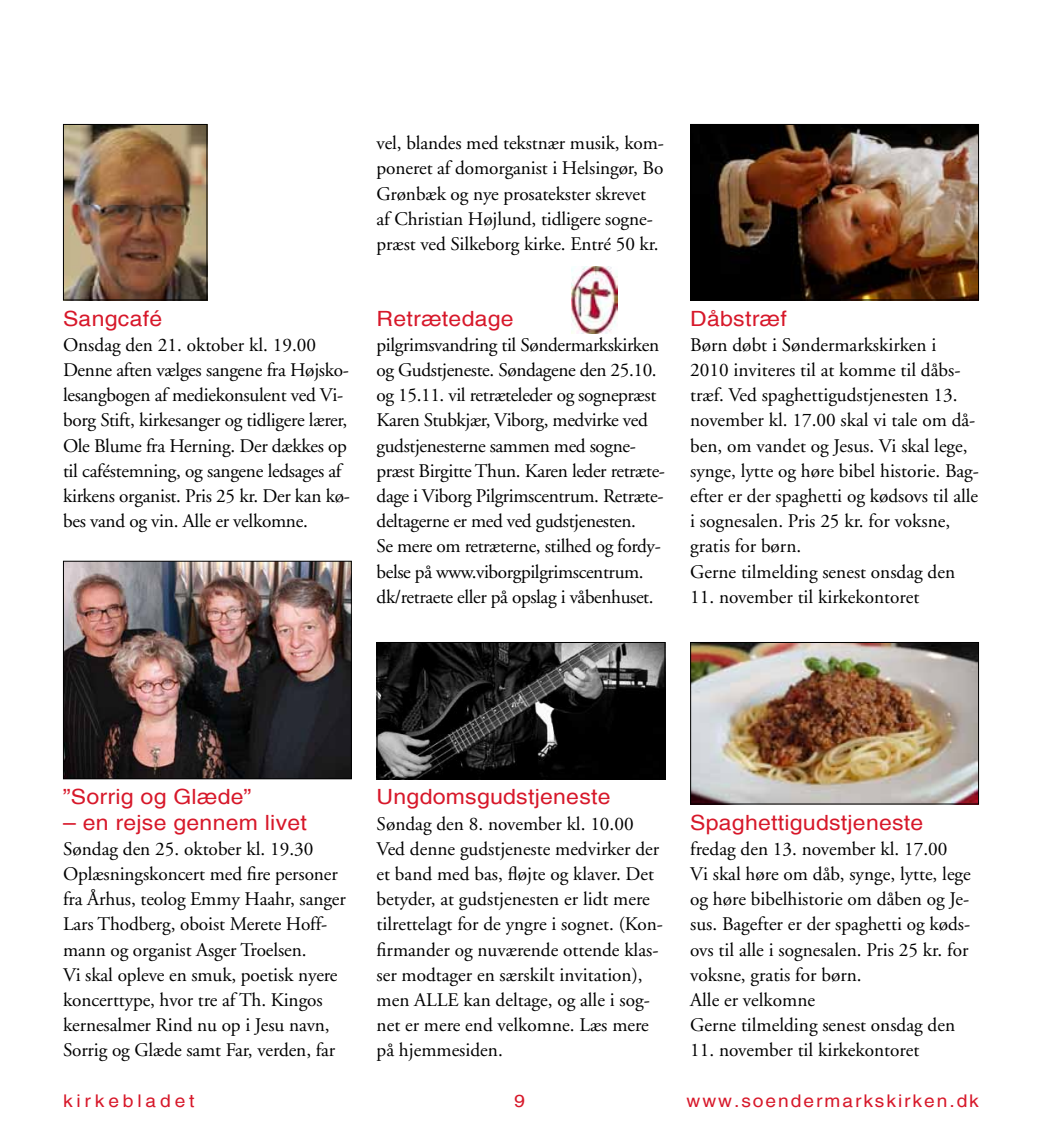
<style>
.page{position:relative;width:1042px;height:1141px;background:#fff}
.page>*{position:absolute;margin:0;border:0;box-sizing:border-box;transform-origin:0 0}
.t1{font:21px "Helvetica";letter-spacing:.01em;color:#d7182a;scale:1.1 1}
.t2{font:19.25px/25.2px "Adobe Garamond";letter-spacing:-.005em;color:#000}
.t3{font:17.5px "Helvetica";letter-spacing:.1em;color:#d7182a;scale:1.1 1}
.t4{font:17.5px "Helvetica";letter-spacing:.2em;color:#d7182a;scale:1.1 1}
</style>
<div class="page">
<img style="left:65px;top:563px;width:285px;height:214px">
<div style="left:63px;top:561px;width:289px;height:218px;border:1px solid #000"></div>
<img style="left:65px;top:126px;width:140px;height:172px">
<div style="left:63px;top:124px;width:144px;height:176px;border:1px solid #000"></div>
<img style="left:692px;top:126px;width:285px;height:172px">
<div style="left:690px;top:124px;width:289px;height:176px;border:1px solid #000"></div>
<img style="left:692px;top:644px;width:285px;height:158px">
<div style="left:690px;top:642px;width:289px;height:162px;border:1px solid #000"></div>
<img style="left:379px;top:644px;width:284px;height:133px">
<div style="left:377px;top:642px;width:288px;height:137px;border:1px solid #000"></div>
<img style="left:572px;top:267px;width:46px;height:66px">
<p class="t1" style="left:63px;top:306px;width:92px">Sangcafé</p>
<p class="t2" style="left:63px;top:333px;width:288px">Onsdag den 21. oktober kl. 19.00<br>Denne aften vælges sangene fra Højsko&shy;lesangbogen af mediekonsulent ved Vi&shy;borg Stift, kirkesanger og tidligere lærer, Ole Blume fra Herning. Der dækkes op til caféstemning, og sangene ledsages af kirkens organist. Pris 25 kr. Der kan kø&shy;bes vand og vin. Alle er velkomne.</p>
<p class="t2" style="left:377px;top:131px;width:289px">vel, blandes med tekstnær musik, kom&shy;poneret af domorganist i Helsingør, Bo Grønbæk og nye prosatekster skrevet<br>af Christian Højlund, tidligere sogne&shy;præst ved Silkeborg kirke. Entré 50 kr.</p>
<p class="t1" style="left:377px;top:306px;width:126px">Retrætedage</p>
<p class="t2" style="left:377px;top:333px;width:290px">pilgrimsvandring til Søndermarkskirken og Gudstjeneste. Søndagene den 25.10. og 15.11. vil retræteleder og sognepræst Karen Stubkjær, Viborg, medvirke ved gudstjenesterne sammen med sogne&shy;præst Birgitte Thun. Karen leder retræte&shy;dage i Viborg Pilgrimscentrum. Retræte&shy;deltagerne er med ved gudstjenesten.<br>Se mere om retræterne, stilhed og fordy&shy;belse på www.viborgpilgrimscentrum. dk/retraete eller på opslag i våbenhuset.</p>
<p class="t1" style="left:690px;top:306px;width:89px">Dåbstræf</p>
<p class="t2" style="left:690px;top:333px;width:290px">Børn døbt i Søndermarkskirken i 2010 inviteres til at komme til dåbs&shy;træf. Ved spaghettigudstjenesten 13. november kl. 17.00 skal vi tale om då&shy;ben, om vandet og Jesus. Vi skal lege, synge, lytte og høre bibel historie. Bag&shy;efter er der spaghetti og kødsovs til alle i sognesalen. Pris 25 kr. for voksne, gratis for børn.<br>Gerne tilmelding senest onsdag den</p>
<p class="t2" style="left:690px;top:585px;width:231px">11. november til kirkekontoret</p>
<p class="t1" style="left:63px;top:785px;width:173px">”Sorrig og Glæde”</p>
<p class="t1" style="left:63px;top:810px;width:223px">– en rejse gennem livet</p>
<p class="t2" style="left:63px;top:837px;width:284px">Søndag den 25. oktober kl. 19.30<br>Oplæsningskoncert med fire personer fra Århus, teolog Emmy Haahr, sanger Lars Thodberg, oboist Merete Hoff&shy;mann og organist Asger Troelsen.<br>Vi skal opleve en smuk, poetisk nyere koncerttype, hvor tre af Th. Kingos kernesalmer Rind nu op i Jesu navn, Sorrig og Glæde samt Far, verden, far</p>
<p class="t1" style="left:377px;top:785px;width:214px">Ungdomsgudstjeneste</p>
<p class="t2" style="left:377px;top:811px;width:288px">Søndag den 8. november kl. 10.00<br>Ved denne gudstjeneste medvirker der et band med bas, fløjte og klaver. Det betyder, at gudstjenesten er lidt mere tilrettelagt for de yngre i sognet. (Kon&shy;firmander og nuværende ottende klas&shy;ser modtager en særskilt invitation), men ALLE kan deltage, og alle i sog&shy;net er mere end velkomne. Læs mere på hjemmesiden.</p>
<p class="t1" style="left:690px;top:810px;width:213px">Spaghettigudstjeneste</p>
<p class="t2" style="left:690px;top:837px;width:282px">fredag den 13. november kl. 17.00<br>Vi skal høre om dåb, synge, lytte, lege og høre bibelhistorie om dåben og Je&shy;sus. Bagefter er der spaghetti og køds&shy;ovs til alle i sognesalen. Pris 25 kr. for voksne, gratis for børn.<br>Alle er velkomne<br>Gerne tilmelding senest onsdag den</p>
<p class="t2" style="left:690px;top:1038px;width:231px">11. november til kirkekontoret</p>
<p class="t4" style="left:63px;top:1090px;width:121px">kirkebladet</p>
<p class="t3" style="left:514px;top:1090px;width:11px">9</p>
<p class="t3" style="left:686px;top:1090px;width:267px">www.soendermarkskirken.dk</p>
</div>
